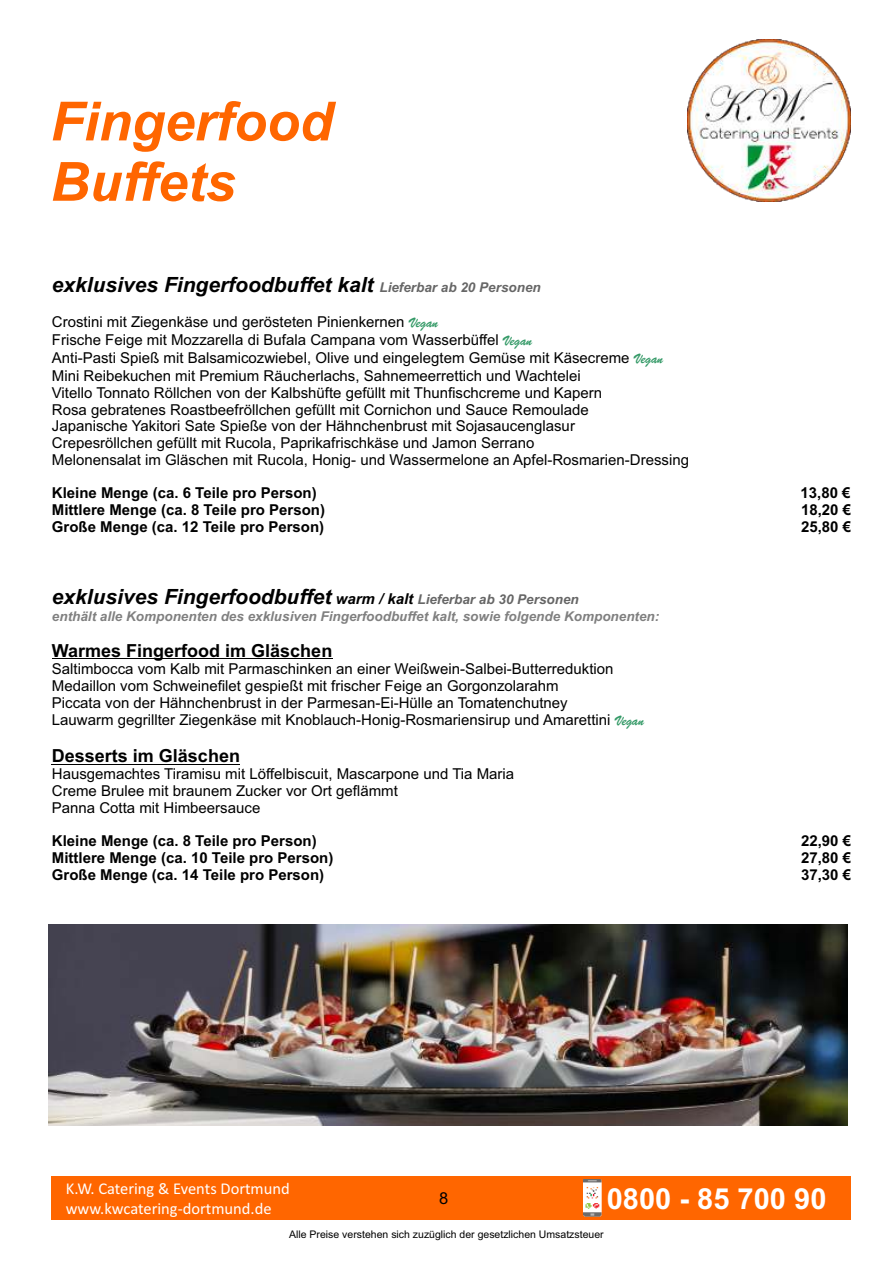
<style>
.page{position:relative;width:893px;height:1263px;background:#fff}
.page>*{position:absolute;margin:0;border:0;box-sizing:border-box;transform-origin:0 0}
.t1{font:italic 700 54px/60.3px "Arial";color:#f60}
.t2{font:700 29.1px "Arial";color:#fff}
.t3{font:italic 700 21px "Arial";color:#000}
.t4{font:700 18px "Arial";color:#000}
.t5{font:16.5px/20.1px "Calibri";color:#fff}
.t6{font:16.5px "Arial";color:#000}
.t7{font:15px/17.2px "Arial";color:#000}
.t8{font:700 15px "Arial";color:#000}
.t9{font:italic 700 13.5px "Arial";color:#808080}
.t10{font:10.5px "Arial";color:#000}
.s1{font-size:13.5px;color:#666}
.s2{font-family:"Brush Script";font-size:13.5px;color:#396}
.s3{font-size:15px}
</style>
<div class="page">
<img style="left:687px;top:39px;width:163px;height:163px">
<hr style="left:52px;top:658px;width:280px;height:1px;background:#000">
<hr style="left:52px;top:764px;width:188px;height:1px;background:#000">
<div style="left:51px;top:1176px;width:800px;height:44px;background:#f60"></div>
<img style="left:584px;top:1179px;width:18px;height:38px">
<img style="left:49px;top:925px;width:798px;height:201px">
<h1 class="t1" style="left:51px;top:96px;width:283px">Fingerfood<br>Buffets</h1>
<h3 class="t3" style="left:52px;top:277px;width:490px">exklusives Fingerfoodbuffet kalt <span class="s1">Lieferbar ab 20 Personen</span></h3>
<p class="t7" style="left:52px;top:315px;width:639px">Crostini mit Ziegenkäse und gerösteten Pinienkernen <span class="s2">Vegan<br></span>Frische Feige mit Mozzarella di Bufala Campana vom Wasserbüffel <span class="s2">Vegan<br></span>Anti-Pasti Spieß mit Balsamicozwiebel, Olive und eingelegtem Gemüse mit Käsecreme <span class="s2">Vegan </span>Mini Reibekuchen mit Premium Räucherlachs, Sahnemeerrettich und Wachtelei<br>Vitello Tonnato Röllchen von der Kalbshüfte gefüllt mit Thunfischcreme und Kapern<br>Rosa gebratenes Roastbeefröllchen gefüllt mit Cornichon und Sauce Remoulade<br>Japanische Yakitori Sate Spieße von der Hähnchenbrust mit Sojasaucenglasur<br>Crepesröllchen gefüllt mit Rucola, Paprikafrischkäse und Jamon Serrano<br>Melonensalat im Gläschen mit Rucola, Honig- und Wassermelone an Apfel-Rosmarien-Dressing</p>
<p class="t8" style="left:52px;top:487px;width:266px">Kleine Menge (ca. 6 Teile pro Person)</p>
<p class="t8" style="left:800px;top:487px;width:52px">13,80 €</p>
<p class="t8" style="left:52px;top:504px;width:275px">Mittlere Menge (ca. 8 Teile pro Person)</p>
<p class="t8" style="left:801px;top:504px;width:52px">18,20 €</p>
<p class="t8" style="left:52px;top:521px;width:274px">Große Menge (ca. 12 Teile pro Person)</p>
<p class="t8" style="left:801px;top:521px;width:52px">25,80 €</p>
<h3 class="t3" style="left:52px;top:589px;width:528px">exklusives Fingerfoodbuffet <span class="s3">warm / kalt</span> <span class="s1">Lieferbar ab 30 Personen</span></h3>
<p class="t9" style="left:52px;top:611px;width:609px">enthält alle Komponenten des exklusiven Fingerfoodbuffet kalt, sowie folgende Komponenten:</p>
<p class="t4" style="left:52px;top:644px;width:282px">Warmes Fingerfood im Gläschen</p>
<p class="t7" style="left:52px;top:662px;width:594px;line-height:16.8px">Saltimbocca vom Kalb mit Parmaschinken an einer Weißwein-Salbei-Butterreduktion Medaillon vom Schweinefilet gespießt mit frischer Feige an Gorgonzolarahm<br>Piccata von der Hähnchenbrust in der Parmesan-Ei-Hülle an Tomatenchutney<br>Lauwarm gegrillter Ziegenkäse mit Knoblauch-Honig-Rosmariensirup und Amarettini <span class="s2">Vegan</span></p>
<p class="t4" style="left:52px;top:749px;width:190px">Desserts im Gläschen</p>
<p class="t7" style="left:52px;top:767px;width:464px;line-height:16.8px">Hausgemachtes Tiramisu mit Löffelbiscuit, Mascarpone und Tia Maria<br>Creme Brulee mit braunem Zucker vor Ort geflämmt<br>Panna Cotta mit Himbeersauce</p>
<p class="t8" style="left:52px;top:835px;width:266px">Kleine Menge (ca. 8 Teile pro Person)</p>
<p class="t8" style="left:801px;top:835px;width:52px">22,90 €</p>
<p class="t8" style="left:52px;top:852px;width:283px">Mittlere Menge (ca. 10 Teile pro Person)</p>
<p class="t8" style="left:801px;top:852px;width:52px">27,80 €</p>
<p class="t8" style="left:52px;top:869px;width:274px">Große Menge (ca. 14 Teile pro Person)</p>
<p class="t8" style="left:801px;top:869px;width:52px">37,30 €</p>
<p class="t5" style="left:66px;top:1180px;width:225px">K.W. Catering &amp; Events Dortmund www.kwcatering-dortmund.de</p>
<h2 class="t2" style="left:607px;top:1188px;width:221px">0800 - 85 700 90</h2>
<p class="t10" style="left:289px;top:1230px;width:316px">Alle Preise verstehen sich zuzüglich der gesetzlichen Umsatzsteuer</p>
<p class="t6" style="left:439px;top:1192px;width:11px">8</p>
</div>
